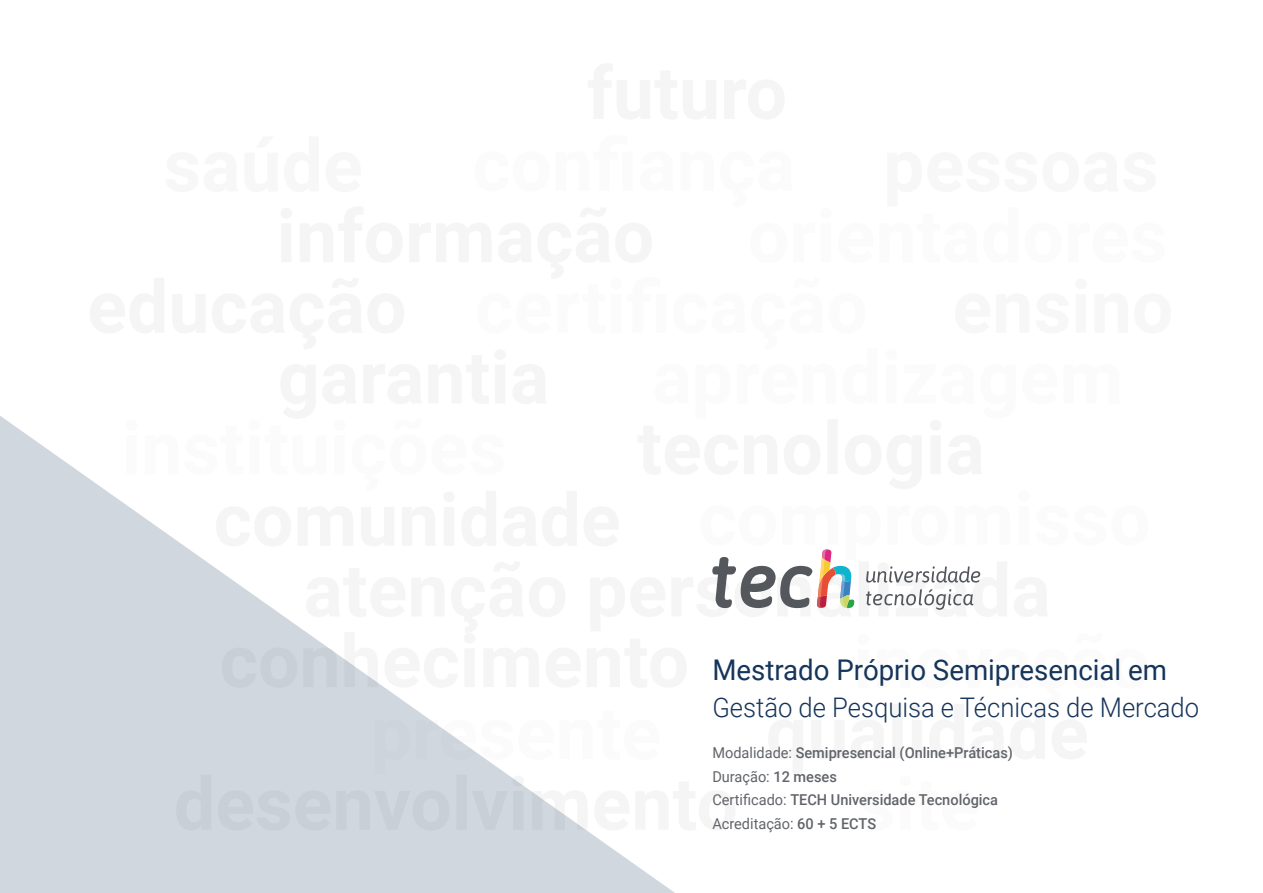
<style>
.page{position:relative;width:1263px;height:893px;background:#fff}
.page>*{position:absolute;margin:0;border:0;box-sizing:border-box;transform-origin:0 0}
.t1{font:28.5px "Roboto";color:#16355a}
.t2{font:300 27px "Roboto";color:#16355a;scale:.95 1}
.t3{font:500 15px/23.7px "Roboto";color:#61646a}
.s1{font-weight:400}
</style>
<div class="page">
<svg style="left:0;top:416px;width:675px;height:477px;fill:#d1d7de"></svg>
<svg style="left:90px;top:416px;width:891px;height:194px"></svg>
<h1 class="t1" style="left:712px;top:650px;width:456px">Mestrado Próprio Semipresencial em</h1>
<h2 class="t2" style="left:712px;top:689px;width:514px">Gestão de Pesquisa e Técnicas de Mercado</h2>
<p class="t3" style="left:712px;top:740px;width:302px"><span class="s1">Modalidade:</span> Semipresencial (Online+Práticas)<br><span class="s1">Duração:</span> 12 meses<br><span class="s1">Certificado:</span> TECH Universidade Tecnológica <span class="s1">Acreditação:</span> 60 + 5 ECTS</p>
</div>
